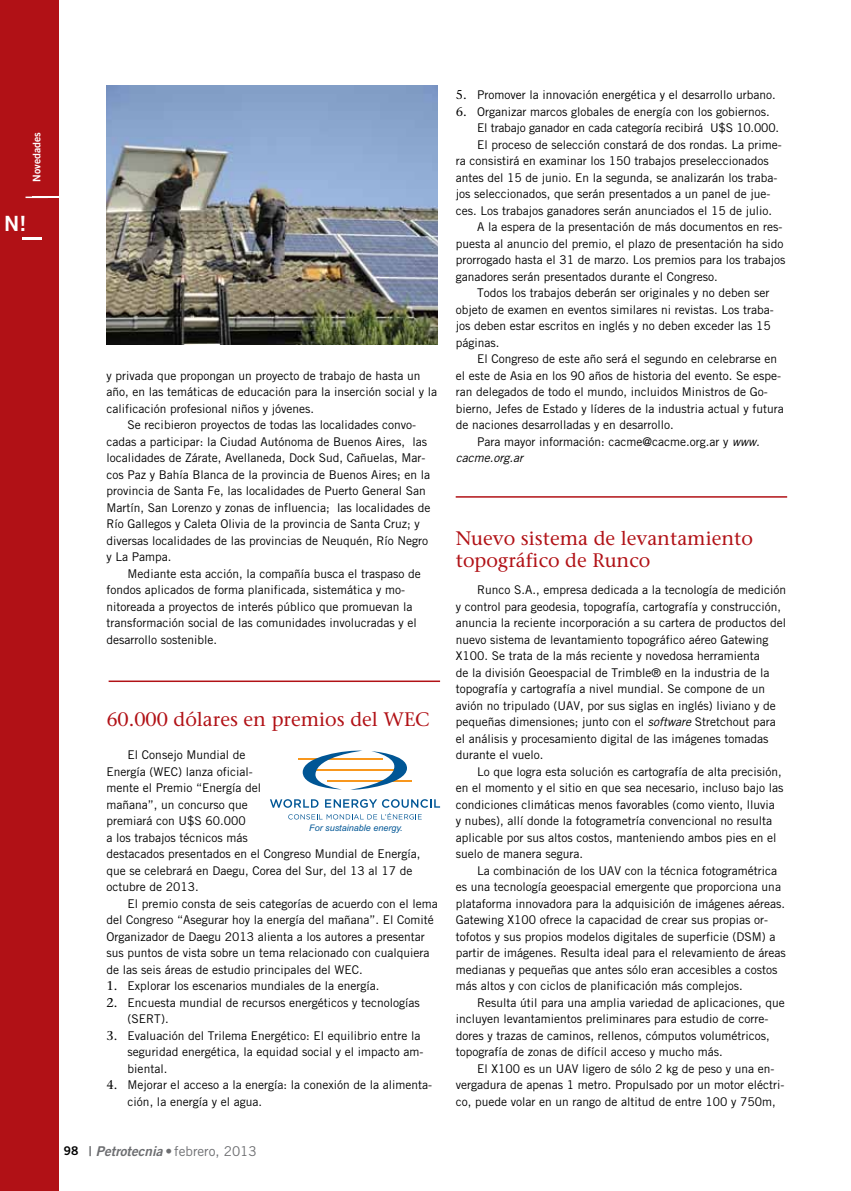
<style>
.page{position:relative;width:851px;height:1191px;background:#fff}
.page>*{position:absolute;margin:0;border:0;box-sizing:border-box;transform-origin:0 0}
.t1{font:21px "Trade Gothic Bold Two";color:#fff}
.t2{font:19.5px/22.5px "Stone Serif";color:#b11116}
.t3{font:13.5px "Trade Gothic";color:#6d6e71}
.t4{font:12px/16.5px "Trade Gothic";color:#000}
.t5{font:italic 12px "Trade Gothic";color:#000}
.t6{font:10.5px "Trade Gothic Bold Two";color:#fff}
.t7{font:italic 9px "Arial";color:#005695}
.s1{font-family:"Stone Serif";font-size:12.75px}
.s2{font-family:"Trade Gothic Bold Two";font-size:12px;color:#000}
.s3{font-family:"Trade Gothic Bold Two"}
.s4{font-family:"Trade Gothic Bold Two";font-style:italic}
.s5{font-style:italic}
</style>
<div class="page">
<div style="left:0;top:0;width:58px;height:1191px;background:#b11116"></div>
<svg style="left:26px;top:197px;width:32px;height:1px"></svg>
<hr style="left:22px;top:237px;width:20px;height:2px;background:#fff">
<img style="left:106px;top:85px;width:331px;height:259px">
<hr style="left:109px;top:680px;width:331px;height:2px;background:#b11116">
<hr style="left:455px;top:496px;width:332px;height:1px;background:#b11116">
<hr style="left:298px;top:758px;width:84px;height:2px;background:#f8971d">
<hr style="left:327px;top:780px;width:85px;height:2px;background:#f8971d">
<svg style="left:302px;top:750px;width:105px;height:40px"></svg>
<svg style="left:270px;top:799px;width:170px;height:20px"></svg>
<p class="t6" style="left:30px;top:182px;width:51px;rotate:-90deg">Novedades</p>
<h1 class="t1" style="left:4px;top:210px;width:24px">N!</h1>
<p class="t4" style="left:106px;top:367px;width:315px">y privada que propongan un proyecto de trabajo de hasta un</p>
<p class="t4" style="left:106px;top:383px;width:332px">año, en las temáticas de educación para la inserción social y la</p>
<p class="t4" style="left:106px;top:400px;width:209px">calificación profesional niños y jóvenes.</p>
<p class="t4" style="left:128px;top:416px;width:290px">Se recibieron proyectos de todas las localidades convo-</p>
<p class="t4" style="left:106px;top:433px;width:322px">cadas a participar: la Ciudad Autónoma de Buenos Aires, las</p>
<p class="t4" style="left:106px;top:449px;width:320px">localidades de Zárate, Avellaneda, Dock Sud, Cañuelas, Mar-</p>
<p class="t4" style="left:106px;top:466px;width:325px">cos Paz y Bahía Blanca de la provincia de Buenos Aires; en la</p>
<p class="t4" style="left:106px;top:482px;width:321px">provincia de Santa Fe, las localidades de Puerto General San</p>
<p class="t4" style="left:106px;top:499px;width:325px">Martín, San Lorenzo y zonas de influencia; las localidades de</p>
<p class="t4" style="left:106px;top:515px;width:315px">Río Gallegos y Caleta Olivia de la provincia de Santa Cruz; y</p>
<p class="t4" style="left:106px;top:532px;width:323px">diversas localidades de las provincias de Neuquén, Río Negro</p>
<p class="t4" style="left:106px;top:548px;width:66px">y La Pampa.</p>
<p class="t4" style="left:128px;top:565px;width:294px">Mediante esta acción, la compañía busca el traspaso de</p>
<p class="t4" style="left:106px;top:581px;width:300px">fondos aplicados de forma planificada, sistemática y mo-</p>
<p class="t4" style="left:106px;top:598px;width:307px">nitoreada a proyectos de interés público que promuevan la</p>
<p class="t4" style="left:106px;top:614px;width:312px">transformación social de las comunidades involucradas y el</p>
<p class="t4" style="left:106px;top:631px;width:112px">desarrollo sostenible.</p>
<h2 class="t2" style="left:106px;top:708px;width:325px">60.000 dólares en premios del WEC</h2>
<p class="t4" style="left:106px;top:746px;width:315px;text-indent:21px">El Consejo Mundial de<br>Energía (WEC) lanza oficial-<br>mente el Premio “Energía del<br>mañana”, un concurso que<br>premiará con U$S 60.000<br>a los trabajos técnicos más<br>destacados presentados en el Congreso Mundial de Energía, que se celebrará en Daegu, Corea del Sur, del 13 al 17 de octubre de 2013.</p>
<p class="t4" style="left:106px;top:895px;width:333px;text-indent:21px">El premio consta de seis categorías de acuerdo con el lema del Congreso “Asegurar hoy la energía del mañana”. El Comité Organizador de Daegu 2013 alienta a los autores a presentar sus puntos de vista sobre un tema relacionado con cualquiera de las seis áreas de estudio principales del WEC.</p>
<p class="t4" style="left:106px;top:977px;width:274px"><span class="s1">1.</span> Explorar los escenarios mundiales de la energía.</p>
<p class="t4" style="left:128px;top:994px;width:293px;text-indent:-21px"><span class="s1">2.</span> Encuesta mundial de recursos energéticos y tecnologías (SERT).</p>
<p class="t4" style="left:128px;top:1027px;width:297px;text-indent:-21px"><span class="s1">3.</span> Evaluación del Trilema Energético: El equilibrio entre la seguridad energética, la equidad social y el impacto am&shy;biental.</p>
<p class="t4" style="left:128px;top:1076px;width:306px;text-indent:-21px"><span class="s1">4.</span> Mejorar el acceso a la energía: la conexión de la alimenta&shy;ción, la energía y el agua.</p>
<p class="t7" style="left:309px;top:821px;width:95px">For sustainable energy.</p>
<p class="t3" style="left:64px;top:1142px;width:194px"><span class="s2">98</span> <span class="s3">|</span> <span class="s4">Petrotecnia</span> <span class="s3">•</span> febrero, 2013</p>
<p class="t4" style="left:455px;top:86px;width:321px"><span class="s1">5.</span> Promover la innovación energética y el desarrollo urbano.</p>
<p class="t4" style="left:455px;top:103px;width:315px"><span class="s1">6.</span> Organizar marcos globales de energía con los gobiernos.</p>
<p class="t4" style="left:477px;top:119px;width:304px">El trabajo ganador en cada categoría recibirá U$S 10.000.</p>
<p class="t4" style="left:477px;top:136px;width:306px">El proceso de selección constará de dos rondas. La prime-</p>
<p class="t4" style="left:455px;top:152px;width:314px">ra consistirá en examinar los 150 trabajos preseleccionados</p>
<p class="t4" style="left:455px;top:169px;width:323px">antes del 15 de junio. En la segunda, se analizarán los traba-</p>
<p class="t4" style="left:455px;top:185px;width:316px">jos seleccionados, que serán presentados a un panel de jue-</p>
<p class="t4" style="left:455px;top:202px;width:318px">ces. Los trabajos ganadores serán anunciados el 15 de julio.</p>
<p class="t4" style="left:477px;top:218px;width:307px">A la espera de la presentación de más documentos en res-</p>
<p class="t4" style="left:455px;top:235px;width:329px">puesta al anuncio del premio, el plazo de presentación ha sido</p>
<p class="t4" style="left:455px;top:251px;width:331px">prorrogado hasta el 31 de marzo. Los premios para los trabajos</p>
<p class="t4" style="left:455px;top:268px;width:263px">ganadores serán presentados durante el Congreso.</p>
<p class="t4" style="left:477px;top:284px;width:294px">Todos los trabajos deberán ser originales y no deben ser</p>
<p class="t4" style="left:455px;top:301px;width:319px">objeto de examen en eventos similares ni revistas. Los traba-</p>
<p class="t4" style="left:455px;top:317px;width:316px">jos deben estar escritos en inglés y no deben exceder las 15</p>
<p class="t4" style="left:455px;top:334px;width:45px">páginas.</p>
<p class="t4" style="left:477px;top:350px;width:301px">El Congreso de este año será el segundo en celebrarse en</p>
<p class="t4" style="left:455px;top:367px;width:327px">el este de Asia en los 90 años de historia del evento. Se espe-</p>
<p class="t4" style="left:455px;top:383px;width:313px">ran delegados de todo el mundo, incluidos Ministros de Go-</p>
<p class="t4" style="left:455px;top:400px;width:329px">bierno, Jefes de Estado y líderes de la industria actual y futura</p>
<p class="t4" style="left:455px;top:416px;width:219px">de naciones desarrolladas y en desarrollo.</p>
<p class="t4" style="left:477px;top:433px;width:284px">Para mayor información: cacme@cacme.org.ar y <span class="s5">www.</span></p>
<p class="t5" style="left:455px;top:450px;width:69px">cacme.org.ar</p>
<h2 class="t2" style="left:455px;top:526px;width:299px">Nuevo sistema de levantamiento topográfico de Runco</h2>
<p class="t4" style="left:455px;top:581px;width:332px;text-indent:21px">Runco S.A., empresa dedicada a la tecnología de medición y control para geodesia, topografía, cartografía y construcción, anuncia la reciente incorporación a su cartera de productos del nuevo sistema de levantamiento topográfico aéreo Gatewing X100. Se trata de la más reciente y novedosa herramienta<br>de la división Geoespacial de Trimble® en la industria de la topografía y cartografía a nivel mundial. Se compone de un avión no tripulado (UAV, por sus siglas en inglés) liviano y de pequeñas dimensiones; junto con el <span class="s5">software</span> Stretchout para el análisis y procesamiento digital de las imágenes tomadas durante el vuelo.</p>
<p class="t4" style="left:455px;top:763px;width:329px;text-indent:21px">Lo que logra esta solución es cartografía de alta precisión, en el momento y el sitio en que sea necesario, incluso bajo las condiciones climáticas menos favorables (como viento, lluvia<br>y nubes), allí donde la fotogrametría convencional no resulta aplicable por sus altos costos, manteniendo ambos pies en el suelo de manera segura.</p>
<p class="t4" style="left:455px;top:862px;width:331px;text-indent:21px">La combinación de los UAV con la técnica fotogramétrica es una tecnología geoespacial emergente que proporciona una plataforma innovadora para la adquisición de imágenes aéreas.<br>Gatewing X100 ofrece la capacidad de crear sus propias or&shy;tofotos y sus propios modelos digitales de superficie (DSM) a partir de imágenes. Resulta ideal para el relevamiento de áreas medianas y pequeñas que antes sólo eran accesibles a costos más altos y con ciclos de planificación más complejos.</p>
<p class="t4" style="left:455px;top:994px;width:330px;text-indent:21px">Resulta útil para una amplia variedad de aplicaciones, que incluyen levantamientos preliminares para estudio de corre&shy;dores y trazas de caminos, rellenos, cómputos volumétricos, topografía de zonas de difícil acceso y mucho más.</p>
<p class="t4" style="left:455px;top:1060px;width:330px;text-indent:21px">El X100 es un UAV ligero de sólo 2 kg de peso y una en&shy;vergadura de apenas 1 metro. Propulsado por un motor eléctri&shy;co, puede volar en un rango de altitud de entre 100 y 750m,</p>
</div>
